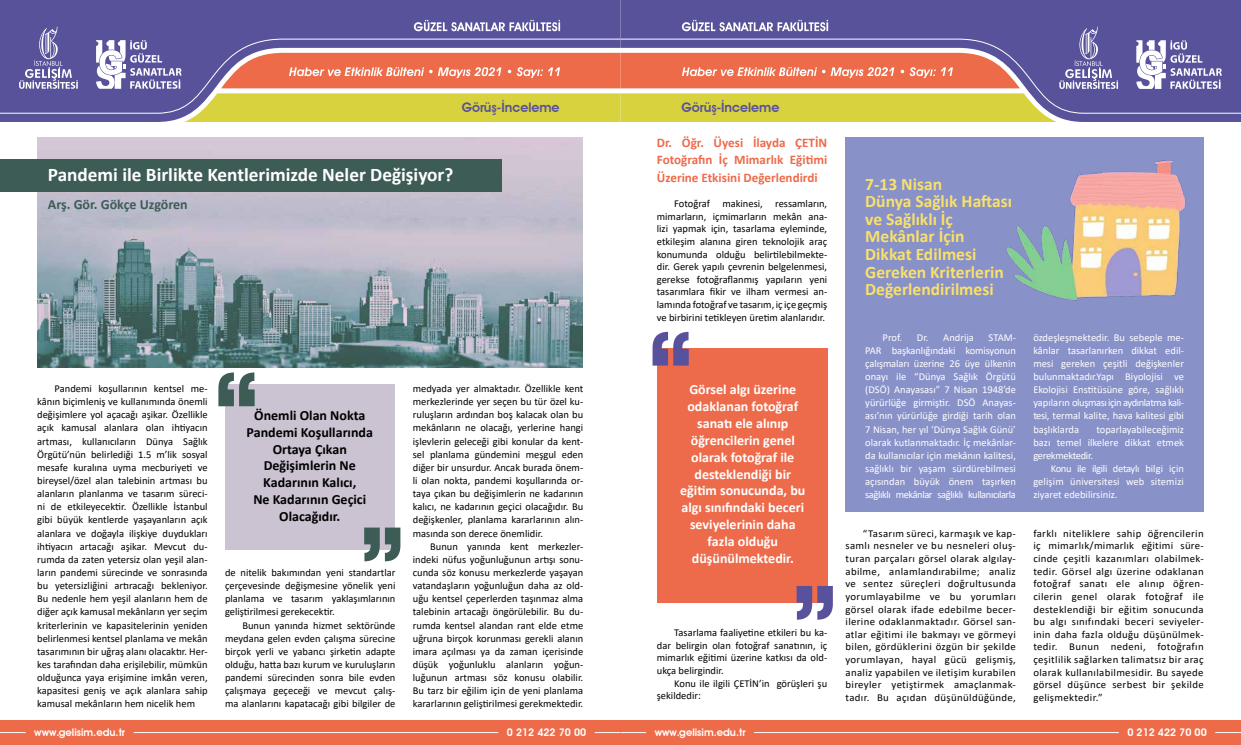
<style>
.page{position:relative;width:1241px;height:745px;background:#fff}
.page>*{position:absolute;margin:0;border:0;box-sizing:border-box;transform-origin:0 0}
.t1{font:700 19.25px "Calibri";color:#fff}
.t2{font:700 17.5px/17.5px "Calibri";color:#f9e16a}
.t3{font:700 14px/16.8px "Calibri";color:#fff;text-align:center}
.t4{font:700 14px/16.8px "Calibri";color:#000;text-align:center}
.t5{font:700 14px "Calibri";color:#3d5c56}
.t6{font:700 13.12px/17.5px "Calibri";color:#ed6b4b;text-align:justify}
.t7{font:600 13.12px "Avant Garde IT Cby BT";color:#58529c}
.t8{font:10.5px/13.1px "Calibri";color:#000;text-align:justify}
.t9{font:10.5px/13.1px "Calibri";color:#fff;text-align:justify}
.t10{font:600 10.5px "Avant Garde IT Cby BT";color:#fff}
</style>
<div class="page">
<div style="left:0;top:0;width:620px;height:122px;background:#58529b"></div>
<div style="left:0;top:38px;width:96px;height:76px;background:#58529b"></div>
<div style="left:620px;top:0;width:620px;height:122px;background:#58529b"></div>
<div style="left:1117px;top:38px;width:123px;height:76px;background:#58529b"></div>
<img style="left:38px;top:137px;width:544px;height:230px">
<div style="left:225px;top:384px;width:169px;height:165px;background:#cbc2d2"></div>
<svg style="left:218px;top:372px;width:36px;height:34px"></svg>
<svg style="left:364px;top:527px;width:36px;height:34px"></svg>
<div style="left:0;top:159px;width:502px;height:33px;background:#3d5c56"></div>
<div style="left:657px;top:348px;width:171px;height:254px;background:#ed6b4b"></div>
<svg style="left:652px;top:331px;width:36px;height:34px"></svg>
<svg style="left:796px;top:586px;width:36px;height:33px"></svg>
<div style="left:845px;top:136px;width:358px;height:375px;background:#8891c8"></div>
<img style="left:1006px;top:160px;width:180px;height:141px">
<div style="left:0;top:719px;width:620px;height:25px;background:#ed6b49"></div>
<hr style="left:134px;top:731px;width:364px;height:1px;background:#fff">
<div style="left:620px;top:719px;width:620px;height:25px;background:#ed6b49"></div>
<hr style="left:754px;top:731px;width:364px;height:1px;background:#fff">
<svg style="left:19px;top:27px;width:59px;height:62px;background:#7671ad"></svg>
<svg style="left:1136px;top:40px;width:85px;height:49px"></svg>
<svg style="left:96px;top:20px;width:1021px;height:102px;background:#b28e80"></svg>
<p class="t7" style="left:461px;top:100px;width:99px">Görüş-İnceleme</p>
<h1 class="t1" style="left:48px;top:161px;width:407px">Pandemi ile Birlikte Kentlerimizde Neler Değişiyor?</h1>
<h3 class="t5" style="left:48px;top:194px;width:141px">Arş. Gör. Gökçe Uzgören</h3>
<p class="t8" style="left:37px;top:381px;width:172px;text-indent:17px">Pandemi koşullarının kentsel me&shy;kânın biçimleniş ve kullanımında önemli değişimlere yol açacağı aşikar. Özellikle açık kamusal alanlara olan ihtiyacın artması, kullanıcıların Dünya Sağlık Örgütü’nün belirlediği 1.5 m’lik sosyal mesafe kuralına uyma mecburiyeti ve bireysel/özel alan talebinin artması bu alanların planlanma ve tasarım süreci&shy;ni de etkileyecektir. Özellikle İstanbul gibi büyük kentlerde yaşayanların açık alanlara ve doğayla ilişkiye duydukları ihtiyacın artacağı aşikar. Mevcut du&shy;rumda da zaten yetersiz olan yeşil alan&shy;ların pandemi sürecinde ve sonrasında bu yetersizliğini artıracağı bekleniyor.<br>Bu nedenle hem yeşil alanların hem de diğer açık kamusal mekânların yer seçim kriterlerinin ve kapasitelerinin yeniden belirlenmesi kentsel planlama ve mekân tasarımının bir uğraş alanı olacaktır. Her&shy;kes tarafından daha erişilebilir, mümkün olduğunca yaya erişimine imkân veren, kapasitesi geniş ve açık alanlara sahip kamusal mekânların hem nicelik hem</p>
<h3 class="t4" style="left:246px;top:406px;width:128px">Önemli Olan Nokta<br>Pandemi Koşullarında<br>Ortaya Çıkan<br>Değişimlerin Ne<br>Kadarının Kalıcı,<br>Ne Kadarının Geçici<br>Olacağıdır.</h3>
<p class="t8" style="left:225px;top:565px;width:172px">de nitelik bakımından yeni standartlar çerçevesinde değişmesine yönelik yeni planlama ve tasarım yaklaşımlarının geliştirilmesi gerekecektir.</p>
<p class="t8" style="left:225px;top:617px;width:172px;text-indent:17px">Bunun yanında hizmet sektöründe meydana gelen evden çalışma sürecine birçok yerli ve yabancı şirketin adapte olduğu, hatta bazı kurum ve kuruluşların pandemi sürecinden sonra bile evden çalışmaya geçeceği ve mevcut çalış&shy;ma alanlarını kapatacağı gibi bilgiler de</p>
<p class="t8" style="left:413px;top:381px;width:172px">medyada yer almaktadır. Özellikle kent merkezlerinde yer seçen bu tür özel ku&shy;ruluşların ardından boş kalacak olan bu mekânların ne olacağı, yerlerine hangi işlevlerin geleceği gibi konular da kent&shy;sel planlama gündemini meşgul eden diğer bir unsurdur. Ancak burada önem&shy;li olan nokta, pandemi koşullarında or&shy;taya çıkan bu değişimlerin ne kadarının kalıcı, ne kadarının geçici olacağıdır. Bu değişkenler, planlama kararlarının alın&shy;masında son derece önemlidir.</p>
<p class="t8" style="left:413px;top:539px;width:172px;text-indent:17px">Bunun yanında kent merkezler&shy;indeki nüfus yoğunluğunun artışı sonu&shy;cunda söz konusu merkezlerde yaşayan vatandaşların yoğunluğun daha az old&shy;uğu kentsel çeperlerden taşınmaz alma talebinin artacağı öngörülebilir. Bu du&shy;rumda kentsel alandan rant elde etme uğruna birçok korunması gerekli alanın imara açılması ya da zaman içerisinde düşük yoğunluklu alanların yoğun&shy;luğunun artması söz konusu olabilir.<br>Bu tarz bir eğilim için de yeni planlama kararlarının geliştirilmesi gerekmektedir.</p>
<p class="t7" style="left:681px;top:100px;width:99px">Görüş-İnceleme</p>
<p class="t6" style="left:656px;top:133px;width:172px">Dr. Öğr. Üyesi İlayda ÇETİN Fotoğrafın İç Mimarlık Eğitimi Üzerine Etkisini Değerlendirdi</p>
<p class="t8" style="left:656px;top:197px;width:172px;line-height:12.6px;text-indent:17px">Fotoğraf makinesi, ressamların, mimarların, içmimarların mekân ana&shy;lizi yapmak için, tasarlama eyleminde, etkileşim alanına giren teknolojik araç konumunda olduğu belirtilebilmekte&shy;dir. Gerek yapılı çevrenin belgelenmesi, gerekse fotoğraflanmış yapıların yeni tasarımlara fikir ve ilham vermesi an&shy;lamında fotoğraf ve tasarım, iç içe geçmiş ve birbirini tetikleyen üretim alanlarıdır.</p>
<h3 class="t3" style="left:680px;top:381px;width:127px">Görsel algı üzerine odaklanan fotoğraf sanatı ele alınıp öğrencilerin genel olarak fotoğraf ile desteklendiği bir eğitim sonucunda, bu algı sınıfındaki beceri seviyelerinin daha fazla olduğu düşünülmektedir.</h3>
<p class="t8" style="left:656px;top:625px;width:172px;line-height:12.6px;text-indent:17px">Tasarlama faaliyetine etkileri bu ka&shy;dar belirgin olan fotoğraf sanatının, iç mimarlık eğitimi üzerine katkısı da old&shy;ukça belirgindir.</p>
<p class="t8" style="left:656px;top:676px;width:172px;line-height:12.6px;text-indent:17px">Konu ile ilgili ÇETİN’in görüşleri şu şekildedir:</p>
<h2 class="t2" style="left:865px;top:175px;width:148px">7-13 Nisan<br>Dünya Sağlık Haftası ve Sağlıklı İç<br>Mekânlar İçin<br>Dikkat Edilmesi<br>Gereken Kriterlerin<br>Değerlendirilmesi</h2>
<p class="t9" style="left:882px;top:330px;width:21px">Prof.</p>
<p class="t9" style="left:916px;top:330px;width:59px">Dr. Andrija</p>
<p class="t9" style="left:865px;top:330px;width:152px;text-indent:123px">STAM-PAR başkanlığındaki komisyonun çalışmaları üzerine 26 üye ülkenin onayı ile “Dünya Sağlık Örgütü (DSÖ) Anayasası” 7 Nisan 1948’de yürürlüğe girmiştir. DSÖ Anayas&shy;ası’nın yürürlüğe girdiği tarih olan 7 Nisan, her yıl ‘Dünya Sağlık Günü’ olarak kutlanmaktadır. İç mekânlar&shy;da kullanıcılar için mekânın kalitesi, sağlıklı bir yaşam sürdürebilmesi açısından büyük önem taşırken sağlıklı mekânlar sağlıklı kullanıcılarla</p>
<p class="t9" style="left:1033px;top:330px;width:152px">özdeşleşmektedir. Bu sebeple me&shy;kânlar tasarlanırken dikkat edil&shy;mesi gereken çeşitli değişkenler bulunmaktadır.Yapı Biyolojisi ve Ekolojisi Enstitüsüne göre, sağlıklı yapıların oluşması için aydınlatma kali&shy;tesi, termal kalite, hava kalitesi gibi başlıklarda</p>
<p class="t9" style="left:1033px;top:422px;width:152px;text-indent:63px">toparlayabileceğimiz bazı temel ilkelere dikkat etmek gerekmektedir.</p>
<p class="t9" style="left:1033px;top:461px;width:152px;text-indent:17px">Konu ile ilgili detaylı bilgi için gelişim üniversitesi web sitemizi ziyaret edebilirsiniz.</p>
<p class="t8" style="left:845px;top:526px;width:172px;line-height:12.6px;text-indent:17px">“Tasarım süreci, karmaşık ve kap&shy;samlı nesneler ve bu nesneleri oluş&shy;turan parçaları görsel olarak algılay&shy;abilme, anlamlandırabilme; analiz ve sentez süreçleri doğrultusunda yorumlayabilme ve bu yorumları görsel olarak ifade edebilme becer&shy;ilerine odaklanmaktadır. Görsel san&shy;atlar eğitimi ile bakmayı ve görmeyi bilen, gördüklerini özgün bir şekilde yorumlayan, hayal gücü gelişmiş, analiz yapabilen ve iletişim kurabilen bireyler yetiştirmek amaçlanmak&shy;tadır. Bu açıdan düşünüldüğünde,</p>
<p class="t8" style="left:1033px;top:526px;width:172px;line-height:12.6px">farklı niteliklere sahip öğrencilerin iç mimarlık/mimarlık eğitimi süre&shy;cinde çeşitli kazanımları olabilmek&shy;tedir. Görsel algı üzerine odaklanan fotoğraf sanatı ele alınıp öğren&shy;cilerin genel olarak fotoğraf ile desteklendiği bir eğitim sonucunda bu algı sınıfındaki beceri seviyeler&shy;inin daha fazla olduğu düşünülmek&shy;tedir. Bunun nedeni, fotoğrafın çeşitlilik sağlarken talimatsız bir araç olarak kullanılabilmesidir. Bu sayede görsel düşünce serbest bir şekilde gelişmektedir.”</p>
<p class="t10" style="left:34px;top:725px;width:92px">www.gelisim.edu.tr</p>
<p class="t10" style="left:507px;top:725px;width:81px">0 212 422 70 00</p>
<p class="t10" style="left:654px;top:725px;width:92px">www.gelisim.edu.tr</p>
<p class="t10" style="left:1127px;top:725px;width:81px">0 212 422 70 00</p>
</div>
